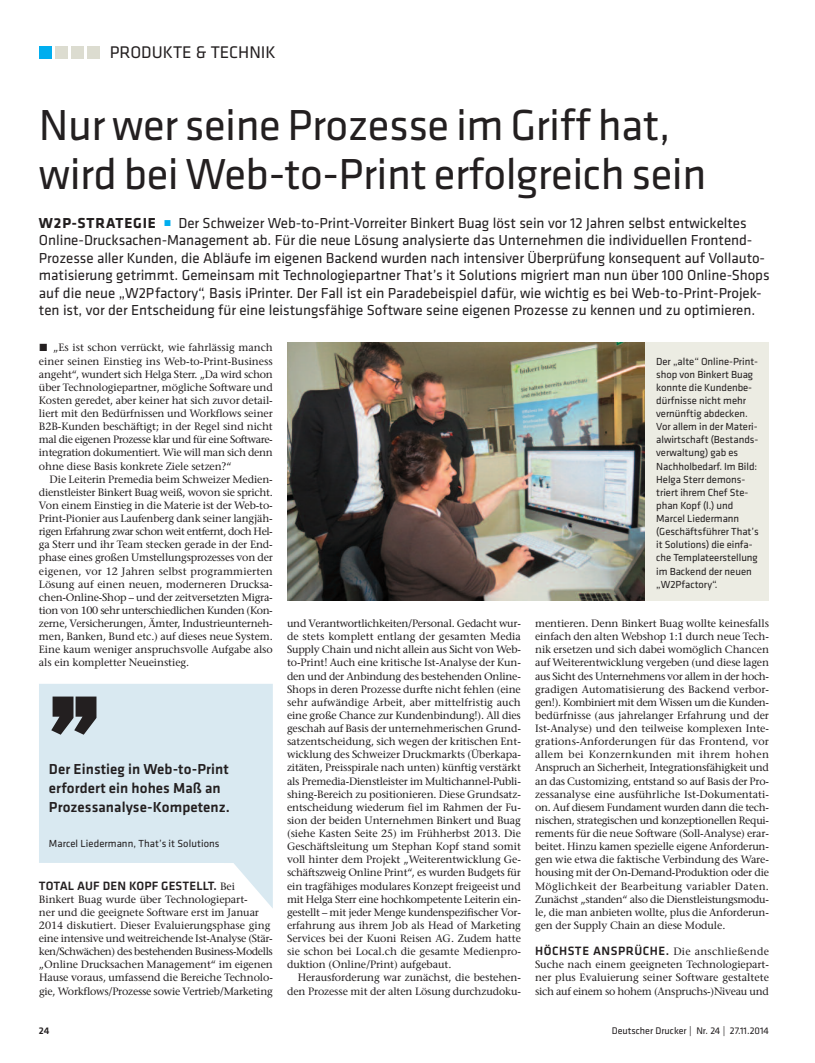
<style>
.page{position:relative;width:815px;height:1063px;background:#fff}
.page>*{position:absolute;margin:0;border:0;box-sizing:border-box;transform-origin:0 0}
.t1{font:700 121.25px "Klavika Basic";color:#231f20;scale:1.2 1}
.t2{font:45px/48.8px "Klavika Basic";letter-spacing:-.01em;color:#231f20}
.t3{font:17.5px "Klavika Basic";color:#231f20}
.t4{font:15px/17.5px "Klavika Basic";letter-spacing:-.005em;color:#231f20}
.t5{font:500 15px/18.8px "Klavika Basic";letter-spacing:.005em;color:#231f20}
.t6{font:500 12.5px "Klavika Basic";letter-spacing:.04em;color:#231f20}
.t7{font:500 12.5px "Klavika Basic";letter-spacing:.01em;color:#231f20}
.t8{font:500 10.62px/13.1px "Stone Serif Std";letter-spacing:-.01em;color:#231f20;text-align:justify}
.t9{font:10.62px/13.1px "Klavika Basic";letter-spacing:-.005em;color:#231f20}
.t10{font:10px "Klavika Basic";color:#231f20}
.t11{font:500 10px "Klavika Basic";color:#231f20}
.s1{font-weight:700}
.s2{font-family:"The Sans Extra Bold Expert";font-size:8.75px;color:#00aeef}
.s3{font-family:"The Sans Extra Bold Expert";font-weight:400}
.s4{font-family:"Stone Serif Std";font-size:10.62px}
</style>
<div class="page">
<div style="left:39px;top:46px;width:12px;height:12px;background:#00aeef"></div>
<div style="left:55px;top:46px;width:12px;height:12px;background:#dcdcd0"></div>
<div style="left:71px;top:46px;width:12px;height:12px;background:#dcdcd0"></div>
<div style="left:87px;top:46px;width:12px;height:12px;background:#dcdcd0"></div>
<div style="left:287px;top:343px;width:482px;height:258px;background:#ecece3"></div>
<img style="left:287px;top:343px;width:358px;height:258px">
<svg style="left:39px;top:684px;width:234px;height:224px;fill:#d9e9f1"></svg>
<h3 class="t3" style="left:110px;top:46px;width:167px">PRODUKTE &amp; TECHNIK</h3>
<h2 class="t2" style="left:39px;top:105px;width:669px">Nur wer seine Prozesse im Griff hat, wird bei Web-to-Print erfolgreich sein</h2>
<p class="t4" style="left:39px;top:215px;width:732px"><span class="s1">W2P-STRATEGIE</span> <span class="s2">ó</span> Der Schweizer Web-to-Print-Vorreiter Binkert Buag löst sein vor 12 Jahren selbst entwickeltes Online-Drucksachen-Management ab. Für die neue Lösung analysierte das Unternehmen die individuellen Frontend-Prozesse aller Kunden, die Abläufe im eigenen Backend wurden nach intensiver Überprüfung konsequent auf Vollauto&shy;matisierung getrimmt. Gemeinsam mit Technologiepartner That’s it Solutions migriert man nun über 100 Online-Shops auf die neue „W2Pfactory“, Basis iPrinter. Der Fall ist ein Paradebeispiel dafür, wie wichtig es bei Web-to-Print-Projek&shy;ten ist, vor der Entscheidung für eine leistungsfähige Software seine eigenen Prozesse zu kennen und zu optimieren.</p>
<p class="t8" style="left:39px;top:342px;width:235px"><span class="s3">ó</span> „Es ist schon verrückt, wie fahrlässig manch einer seinen Einstieg ins Web-to-Print-Business angeht“, wundert sich Helga Sterr. „Da wird schon über Technologiepartner, mögliche Software und Kosten geredet, aber keiner hat sich zuvor detail&shy;liert mit den Bedürfnissen und Workflows seiner B2B-Kunden beschäftigt; in der Regel sind nicht mal die eigenen Prozesse klar und für eine Software&shy;integration dokumentiert. Wie will man sich denn ohne diese Basis konkrete Ziele setzen?“</p>
<p class="t8" style="left:39px;top:474px;width:235px;text-indent:11px">Die Leiterin Premedia beim Schweizer Medien&shy;dienstleister Binkert Buag weiß, wovon sie spricht.<br>Von einem Einstieg in die Materie ist der Web-to-Print-Pionier aus Laufenberg dank seiner langjäh&shy;rigen Erfahrung zwar schon weit entfernt, doch Hel&shy;ga Sterr und ihr Team stecken gerade in der End&shy;phase eines großen Umstellungsprozesses von der eigenen, vor 12 Jahren selbst programmierten Lösung auf einen neuen, moderneren Drucksa&shy;chen-Online-Shop – und der zeitversetzten Migra&shy;tion von 100 sehr unterschiedlichen Kunden (Kon&shy;zerne, Versicherungen, Ämter, Industrieunterneh&shy;men, Banken, Bund etc.) auf dieses neue System.<br>Eine kaum weniger anspruchsvolle Aufgabe also als ein kompletter Neueinstieg.</p>
<p class="t9" style="left:656px;top:355px;width:104px">Der „alte“ Online-Print&shy;shop von Binkert Buag konnte die Kundenbe&shy;dürfnisse nicht mehr vernünftig abdecken.<br>Vor allem in der Materi&shy;alwirtschaft (Bestands&shy;verwaltung) gab es<br>Nachholbedarf. Im Bild:<br>Helga Sterr demons&shy;triert ihrem Chef Ste&shy;phan Kopf (l.) und<br>Marcel Liedermann (Geschäftsführer That’s it Solutions) die einfa&shy;che Templateerstellung im Backend der neuen „W2Pfactory“.</p>
<p class="t8" style="left:535px;top:618px;width:235px">mentieren. Denn Binkert Buag wollte keinesfalls einfach den alten Webshop 1:1 durch neue Tech&shy;nik ersetzen und sich dabei womöglich Chancen auf Weiterentwicklung vergeben (und diese lagen aus Sicht des Unternehmens vor allem in der hoch&shy;gradigen Automatisierung des Backend verbor&shy;gen!). Kombiniert mit dem Wissen um die Kunden&shy;bedürfnisse (aus jahrelanger Erfahrung und der Ist-Analyse) und den teilweise komplexen Inte&shy;grations-Anforderungen für das Frontend, vor allem bei Konzernkunden mit ihrem hohen Anspruch an Sicherheit, Integrationsfähigkeit und an das Customizing, entstand so auf Basis der Pro&shy;zessanalyse eine ausführliche Ist-Dokumentati&shy;on. Auf diesem Fundament wurden dann die tech&shy;nischen, strategischen und konzeptionellen Requi&shy;rements für die neue Software (Soll-Analyse) erar&shy;beitet. Hinzu kamen spezielle eigene Anforderun&shy;gen wie etwa die faktische Verbindung des Ware&shy;housing mit der On-Demand-Produktion oder die Möglichkeit der Bearbeitung variabler Daten.<br>Zunächst „standen“ also die Dienstleistungsmodu&shy;le, die man anbieten wollte, plus die Anforderun&shy;gen der Supply Chain an diese Module.</p>
<p class="t6" style="left:535px;top:947px;width:235px">HÖCHSTE ANSPRÜCHE. <span class="s4">Die anschließende</span></p>
<p class="t8" style="left:535px;top:959px;width:235px">Suche nach einem geeigneten Technologiepart&shy;ner plus Evaluierung seiner Software gestaltete sich auf einem so hohem (Anspruchs-)Niveau und</p>
<p class="t8" style="left:287px;top:618px;width:235px">und Verantwortlichkeiten/Personal. Gedacht wur&shy;de stets komplett entlang der gesamten Media Supply Chain und nicht allein aus Sicht von Web&shy;to-Print! Auch eine kritische Ist-Analyse der Kun&shy;den und der Anbindung des bestehenden Online-Shops in deren Prozesse durfte nicht fehlen (eine sehr aufwändige Arbeit, aber mittelfristig auch eine große Chance zur Kundenbindung!). All dies geschah auf Basis der unternehmerischen Grund&shy;satzentscheidung, sich wegen der kritischen Ent&shy;wicklung des Schweizer Druckmarkts (Überkapa&shy;zitäten, Preisspirale nach unten) künftig verstärkt als Premedia-Dienstleister im Multichannel-Publi&shy;shing-Bereich zu positionieren. Diese Grundsatz&shy;entscheidung wiederum fiel im Rahmen der Fu&shy;sion der beiden Unternehmen Binkert und Buag (siehe Kasten Seite 25) im Frühherbst 2013. Die Geschäftsleitung um Stephan Kopf stand somit voll hinter dem Projekt „Weiterentwicklung Ge&shy;schäftszweig Online Print“, es wurden Budgets für ein tragfähiges modulares Konzept freigeeist und mit Helga Sterr eine hochkompetente Leiterin ein&shy;gestellt – mit jeder Menge kundenspezifischer Vor&shy;erfahrung aus ihrem Job als Head of Marketing Services bei der Kuoni Reisen AG. Zudem hatte sie schon bei Local.ch die gesamte Medienpro&shy;duktion (Online/Print) aufgebaut.</p>
<p class="t8" style="left:287px;top:972px;width:235px;text-align:right">Herausforderung war zunächst, die bestehen&shy;den Prozesse mit der alten Lösung durchzudoku-</p>
<h1 class="t1" style="left:44px;top:697px;width:52px">’’</h1>
<h3 class="t5" style="left:49px;top:761px;width:182px">Der Einstieg in Web-to-Print erfordert ein hohes Maß an<br>Prozessanalyse-Kompetenz.</h3>
<p class="t9" style="left:49px;top:837px;width:172px">Marcel Liedermann, That’s it Solutions</p>
<p class="t7" style="left:39px;top:881px;width:198px">TOTAL AUF DEN KOPF GESTELLT. <span class="s4">Bei</span></p>
<p class="t8" style="left:39px;top:894px;width:235px;text-align:left">Binkert Buag wurde über Technologiepart-<br>ner und die geeignete Software erst im Januar 2014 diskutiert. Dieser Evaluierungsphase ging eine intensive und weitreichende Ist-Analyse (Stär&shy;ken/Schwächen) des bestehenden Business-Modells „Online Drucksachen Management“ im eigenen Hause voraus, umfassend die Bereiche Technolo&shy;gie, Workflows/Prozesse sowie Vertrieb/Marketing</p>
<p class="t11" style="left:39px;top:1028px;width:12px">24</p>
<p class="t10" style="left:612px;top:1028px;width:159px">Deutscher Drucker | Nr. 24 | 27.11.2014</p>
</div>
